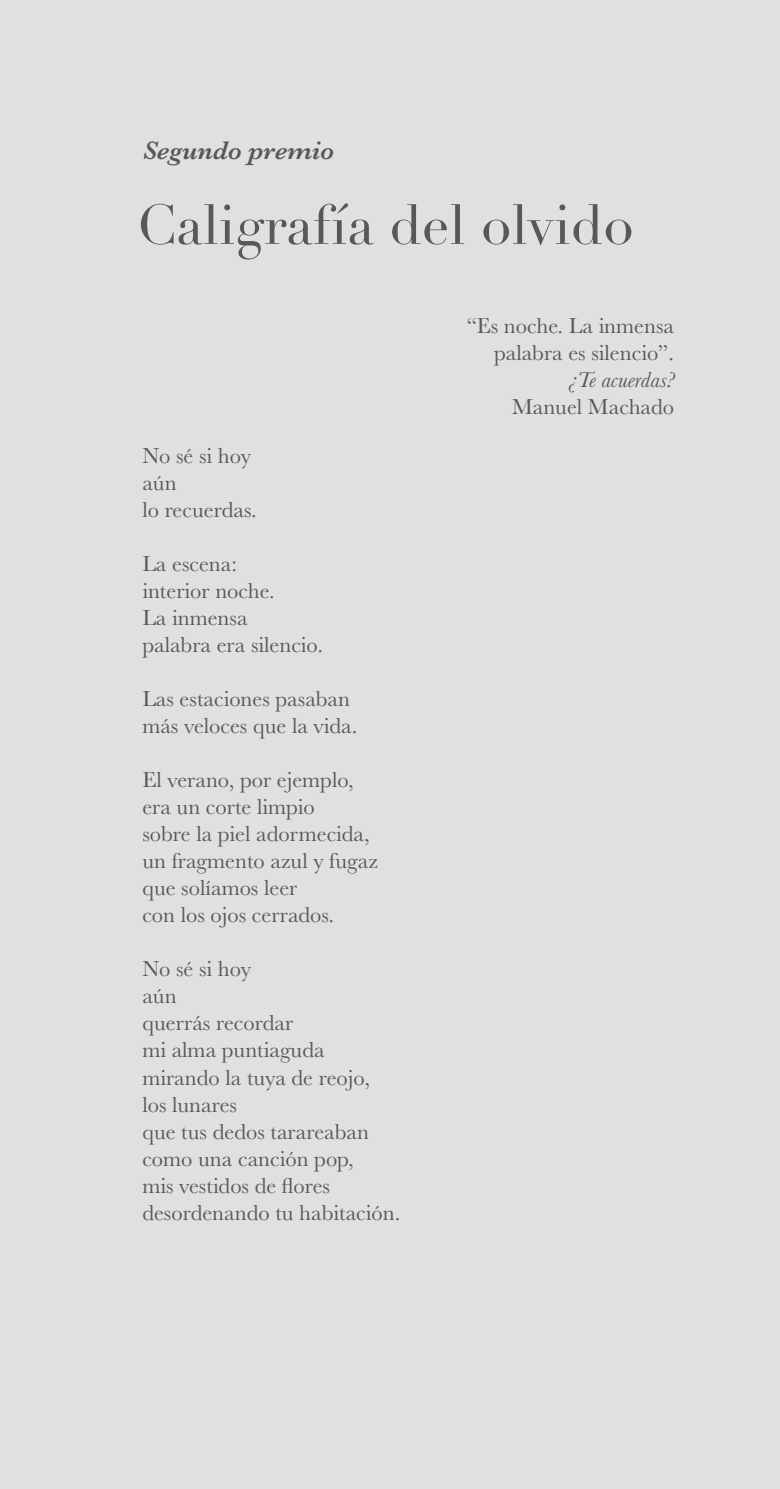
<style>
.page{position:relative;width:780px;height:1489px;background:#fff}
.page>*{position:absolute;margin:0;border:0;box-sizing:border-box;transform-origin:0 0}
.t1{font:55px "Didot";color:#57585a}
.t2{font:italic 600 26.25px "Baskerville MT Std";color:#57585a}
.t3{font:22.5px/27px "Baskerville MT Std";color:#57585a}
.t4{font:italic 22.5px "Baskerville MT Std";color:#57585a}
</style>
<div class="page">
<div style="left:0;top:0;width:780px;height:1488px;background:#e0e0e0"></div>
<p class="t2" style="left:143px;top:135px;width:193px">Segundo premio</p>
<h1 class="t1" style="left:137px;top:192px;width:498px">Caligrafía del olvido</h1>
<p class="t3" style="left:142px;top:442px;width:116px">No sé si hoy aún<br>lo recuerdas.</p>
<p class="t3" style="left:142px;top:550px;width:182px">La escena:<br>interior noche.<br>La inmensa<br>palabra era silencio.</p>
<p class="t3" style="left:142px;top:685px;width:217px">Las estaciones pasaban más veloces que la vida.</p>
<p class="t3" style="left:142px;top:766px;width:237px">El verano, por ejemplo, era un corte limpio<br>sobre la piel adormecida, un fragmento azul y fugaz que solíamos leer<br>con los ojos cerrados.</p>
<p class="t3" style="left:142px;top:955px;width:259px">No sé si hoy<br>aún<br>querrás recordar<br>mi alma puntiaguda mirando la tuya de reojo,<br>los lunares<br>que tus dedos tarareaban como una canción pop,<br>mis vestidos de flores desordenando tu habitación.</p>
<p class="t3" style="left:466px;top:312px;width:209px;text-align:right">“Es noche. La inmensa palabra es silencio”.</p>
<p class="t4" style="left:569px;top:366px;width:107px">¿Te acuerdas?</p>
<p class="t3" style="left:512px;top:393px;width:163px">Manuel Machado</p>
</div>
